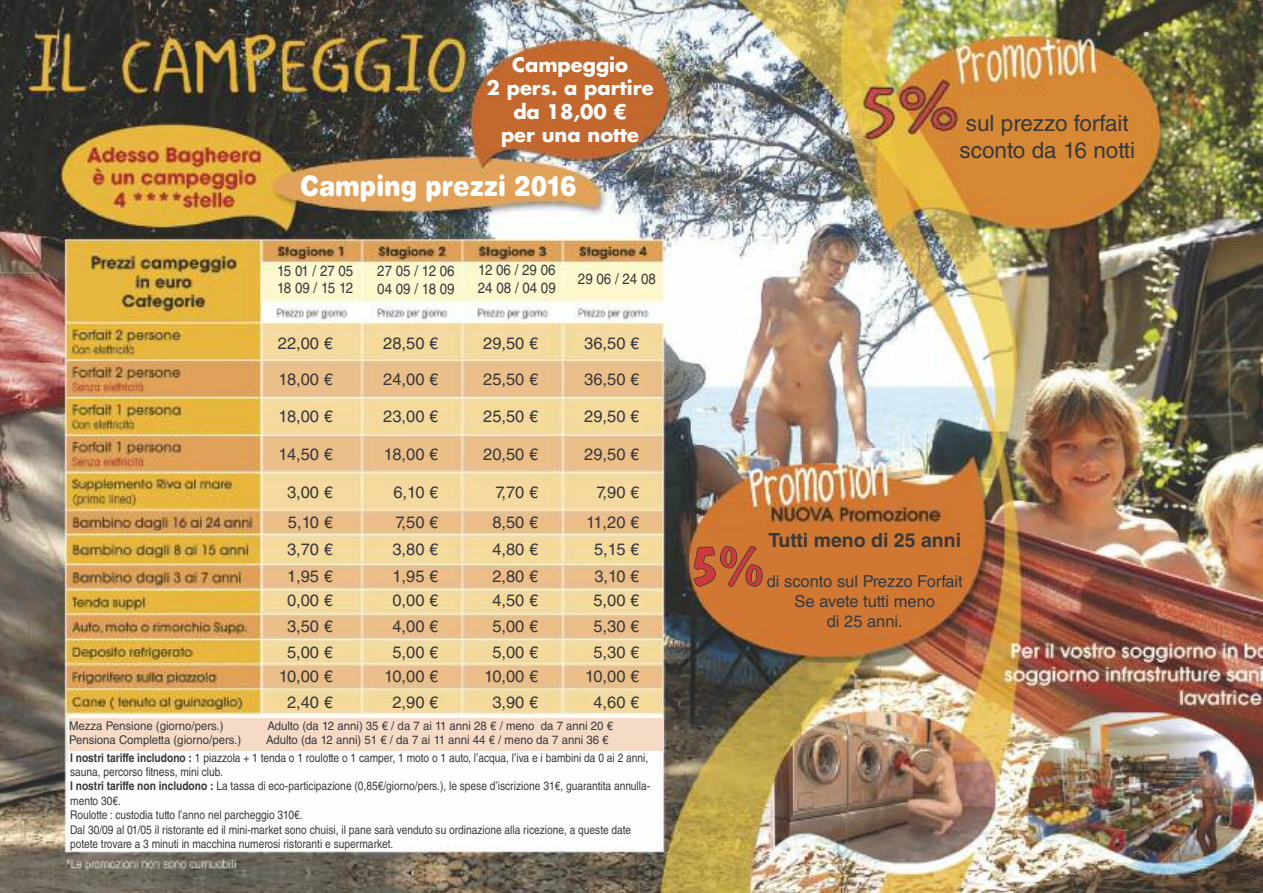
<style>
.page{position:relative;width:1263px;height:893px;background:#fff}
.page>*{position:absolute;margin:0;border:0;box-sizing:border-box;transform-origin:0 0}
.t1{font:900 28.35px "Helvetica Rounded LT Std";color:#fff;scale:.87 1}
.t2{font:22.5px/27px "Helvetica LT Std";color:#39383a}
.t3{font:700 19.5px/23.4px "Futura Std";color:#fff;text-align:center}
.t4{font:700 19.5px "Helvetica LT Std";color:#39383a}
.t5{font:16.5px/19.8px "Helvetica LT Std";color:#39383a;text-align:center}
.t6{font:14.85px/17.9px "Helvetica LT Std";color:#39383a;scale:.9 1}
.t7{font:14.85px/17.9px "Helvetica LT Std";letter-spacing:-.04em;color:#39383a;scale:.9 1}
.t8{font:12px/14.4px "Helvetica LT Std";color:#39383a;scale:.85 1}
.t9{font:12px/17.7px "Helvetica LT Std";color:#39383a;scale:.95 1}
.s1{font-weight:700}
</style>
<div class="page">
<img style="left:0;top:0;width:1263px;height:893px">
<div style="left:69px;top:718px;width:594px;height:32px;background:#f5dac6"></div>
<svg style="left:694px;top:546px;width:69px;height:41px;background:#bd5937"></svg>
<h3 class="t3" style="left:487px;top:55px;width:168px">Campeggio<br>2 pers. a partire da 18,00 €<br>per una notte</h3>
<h1 class="t1" style="left:300px;top:176px;width:319px">Camping prezzi 2016</h1>
<p class="t7" style="left:277px;top:263px;width:86px">15 01 / 27 05<br>18 09 / 15 12</p>
<p class="t6" style="left:377px;top:263px;width:87px">27 05 / 12 06<br>04 09 / 18 09</p>
<p class="t6" style="left:478px;top:262px;width:88px">12 06 / 29 06<br>24 08 / 04 09</p>
<p class="t6" style="left:578px;top:271px;width:88px">29 06 / 24 08</p>
<h3 class="t5" style="left:278px;top:334px;width:57px">22,00 €</h3>
<h3 class="t5" style="left:383px;top:334px;width:57px">28,50 €</h3>
<h3 class="t5" style="left:483px;top:334px;width:57px">29,50 €</h3>
<h3 class="t5" style="left:584px;top:334px;width:57px">36,50 €</h3>
<h3 class="t5" style="left:279px;top:371px;width:56px">18,00 €</h3>
<h3 class="t5" style="left:383px;top:371px;width:57px">24,00 €</h3>
<h3 class="t5" style="left:483px;top:371px;width:57px">25,50 €</h3>
<h3 class="t5" style="left:584px;top:371px;width:57px">36,50 €</h3>
<h3 class="t5" style="left:279px;top:408px;width:56px">18,00 €</h3>
<h3 class="t5" style="left:383px;top:408px;width:57px">23,00 €</h3>
<h3 class="t5" style="left:483px;top:408px;width:57px">25,50 €</h3>
<h3 class="t5" style="left:584px;top:408px;width:57px">29,50 €</h3>
<h3 class="t5" style="left:279px;top:446px;width:56px">14,50 €</h3>
<h3 class="t5" style="left:384px;top:446px;width:56px">18,00 €</h3>
<h3 class="t5" style="left:483px;top:446px;width:57px">20,50 €</h3>
<h3 class="t5" style="left:584px;top:446px;width:57px">29,50 €</h3>
<h3 class="t5" style="left:287px;top:484px;width:47px">3,00 €</h3>
<h3 class="t5" style="left:393px;top:484px;width:46px">6,10 €</h3>
<h3 class="t5" style="left:495px;top:484px;width:44px">7,70 €</h3>
<h3 class="t5" style="left:596px;top:484px;width:44px">7,90 €</h3>
<h3 class="t5" style="left:288px;top:514px;width:46px">5,10 €</h3>
<h3 class="t5" style="left:396px;top:514px;width:44px">7,50 €</h3>
<h3 class="t5" style="left:492px;top:514px;width:47px">8,50 €</h3>
<h3 class="t5" style="left:586px;top:514px;width:55px">11,20 €</h3>
<h3 class="t5" style="left:287px;top:541px;width:47px">3,70 €</h3>
<h3 class="t5" style="left:392px;top:541px;width:47px">3,80 €</h3>
<h3 class="t5" style="left:492px;top:541px;width:47px">4,80 €</h3>
<h3 class="t5" style="left:594px;top:541px;width:47px">5,15 €</h3>
<h3 class="t5" style="left:287px;top:568px;width:47px">1,95 €</h3>
<h3 class="t5" style="left:392px;top:568px;width:47px">1,95 €</h3>
<h3 class="t5" style="left:492px;top:568px;width:47px">2,80 €</h3>
<h3 class="t5" style="left:594px;top:568px;width:46px">3,10 €</h3>
<h3 class="t5" style="left:287px;top:592px;width:47px">0,00 €</h3>
<h3 class="t5" style="left:392px;top:592px;width:47px">0,00 €</h3>
<h3 class="t5" style="left:492px;top:592px;width:47px">4,50 €</h3>
<h3 class="t5" style="left:593px;top:592px;width:47px">5,00 €</h3>
<h3 class="t5" style="left:287px;top:618px;width:47px">3,50 €</h3>
<h3 class="t5" style="left:392px;top:618px;width:47px">4,00 €</h3>
<h3 class="t5" style="left:492px;top:618px;width:47px">5,00 €</h3>
<h3 class="t5" style="left:593px;top:618px;width:47px">5,30 €</h3>
<h3 class="t5" style="left:287px;top:644px;width:47px">5,00 €</h3>
<h3 class="t5" style="left:392px;top:644px;width:47px">5,00 €</h3>
<h3 class="t5" style="left:492px;top:644px;width:47px">5,00 €</h3>
<h3 class="t5" style="left:593px;top:644px;width:47px">5,30 €</h3>
<h3 class="t5" style="left:279px;top:668px;width:56px">10,00 €</h3>
<h3 class="t5" style="left:384px;top:668px;width:56px">10,00 €</h3>
<h3 class="t5" style="left:484px;top:668px;width:56px">10,00 €</h3>
<h3 class="t5" style="left:585px;top:668px;width:56px">10,00 €</h3>
<h3 class="t5" style="left:287px;top:693px;width:47px">2,40 €</h3>
<h3 class="t5" style="left:392px;top:693px;width:47px">2,90 €</h3>
<h3 class="t5" style="left:492px;top:693px;width:47px">3,90 €</h3>
<h3 class="t5" style="left:593px;top:693px;width:47px">4,60 €</h3>
<p class="t9" style="left:69px;top:718px;width:164px">Mezza Pensione (giorno/pers.)</p>
<p class="t9" style="left:267px;top:718px;width:365px">Adulto (da 12 anni) 35 € / da 7 ai 11 anni 28 € / meno da 7 anni 20 €</p>
<p class="t9" style="left:69px;top:732px;width:183px">Pensiona Completta (giorno/pers.)</p>
<p class="t9" style="left:70px;top:732px;width:610px;text-indent:196px">Adulto (da 12 anni) 51 € / da 7 ai 11 anni 44 € / meno da 7 anni 36 €<br><span class="s1">I nostri tariffe includono :</span> 1 piazzola + 1 tenda o 1 roulotte o 1 camper, 1 moto o 1 auto, l’acqua, l’iva e i bambini da 0 ai 2 anni,</p>
<p class="t8" style="left:70px;top:766px;width:684px">sauna, percorso fitness, mini club.<br><span class="s1">I nostri tariffe non includono :</span> La tassa di eco-participazione (0,85€/giorno/pers.), le spese d’iscrizione 31€, guarantita annulla&shy;mento 30€.<br>Roulotte : custodia tutto l’anno nel parcheggio 310€.<br>Dal 30/09 al 01/05 il ristorante ed il mini-market sono chuisi, il pane sarà venduto su ordinazione alla ricezione, a queste date potete trovare a 3 minuti in macchina numerosi ristoranti e supermarket.</p>
<h2 class="t2" style="left:959px;top:112px;width:177px">sul prezzo forfait sconto da 16 notti</h2>
<h3 class="t4" style="left:768px;top:533px;width:194px">Tutti meno di 25 anni</h3>
<h3 class="t5" style="left:767px;top:573px;width:198px">di sconto sul Prezzo Forfait<br>Se avete tutti meno<br>di 25 anni.</h3>
</div>
